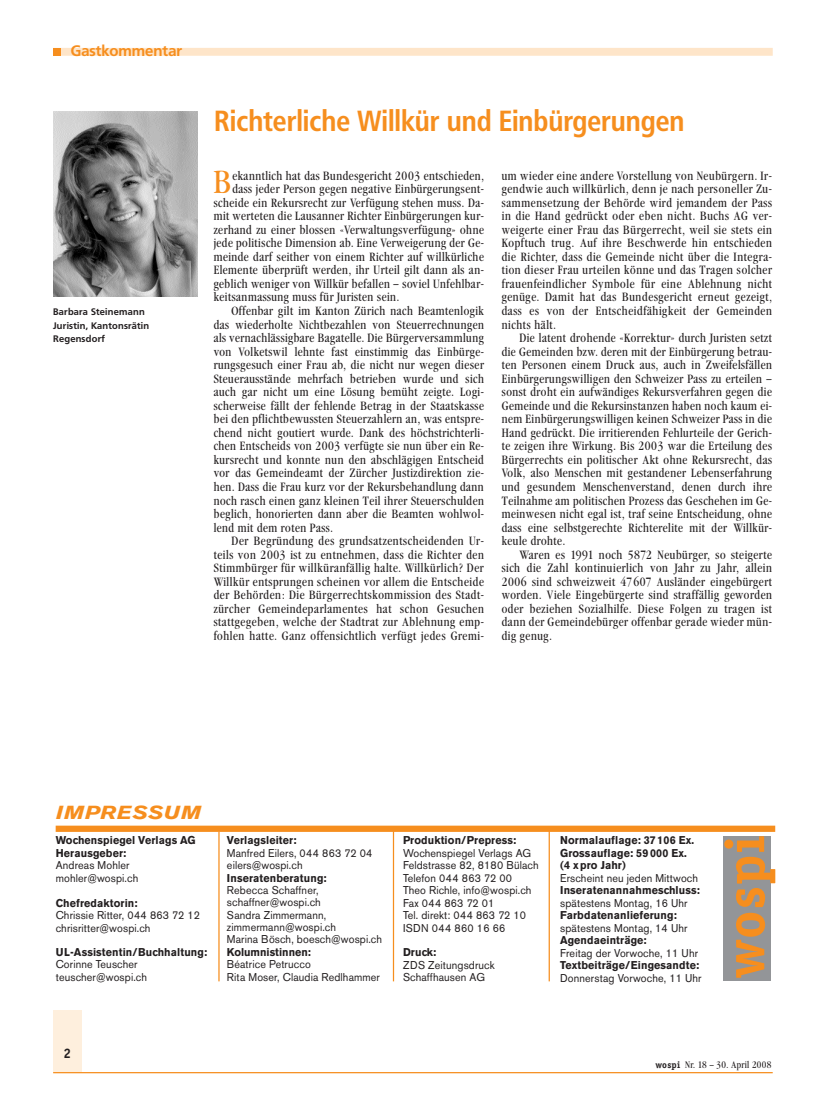
<style>
.page{position:relative;width:833px;height:1117px;background:#fff}
.page>*{position:absolute;margin:0;border:0;box-sizing:border-box;transform-origin:0 0}
.t1{font:700 55.12px "Officina Serif";letter-spacing:.015em;color:#f68e1e}
.t2{font:31.5px "Garamond ITC Condensed BQ";color:#f68e1e}
.t3{font:700 28.75px "Frutiger Condensed BQ";color:#f68e1e}
.t4{font:italic 700 18.75px "Akzidenz Grotesk BE";letter-spacing:.03em;color:#f68e1e;scale:1.2 1}
.t5{font:700 15px "Frutiger BQ";color:#f68e1e}
.t6{font:700 13.75px "Officina Serif";color:#231f20}
.t7{font:11.88px/13.5px "Garamond ITC Condensed BQ";letter-spacing:.035em;color:#231f20;text-align:justify}
.t8{font:11.25px/12.5px "Akzidenz Grotesk BE";letter-spacing:.01em;color:#231f20;scale:.95 1}
.t9{font:700 11.25px/12.5px "Akzidenz Grotesk BE";letter-spacing:.01em;color:#231f20;scale:.95 1}
.t10{font:700 9.38px/13.5px "Frutiger BQ";letter-spacing:.03em;color:#231f20}
.t11{font:9.38px "Garamond ITC Condensed BQ";letter-spacing:.025em;color:#231f20}
.s1{font-family:"Officina Serif";font-weight:700}
</style>
<div class="page">
<div style="left:53px;top:48px;width:719px;height:8px;background:#fee5c9"></div>
<div style="left:53px;top:1009px;width:28px;height:63px;background:#feefdd"></div>
<hr style="left:53px;top:1071px;width:719px;height:1px;background:#f68e1e">
<div style="left:53px;top:48px;width:8px;height:8px;background:#f68e1e"></div>
<img style="left:53px;top:111px;width:144px;height:185px">
<div style="left:56px;top:825px;width:719px;height:6px;background:#f68e1e"></div>
<hr style="left:218px;top:831px;width:2px;height:150px;background:#f68e1e">
<hr style="left:393px;top:830px;width:1px;height:151px;background:#f68e1e">
<hr style="left:548px;top:830px;width:2px;height:151px;background:#f68e1e">
<div style="left:723px;top:836px;width:47px;height:144px;background:#939598"></div>
<p class="t5" style="left:71px;top:42px;width:113px">Gastkommentar</p>
<p class="t10" style="left:53px;top:305px;width:97px">Barbara Steinemann<br>Juristin, Kantonsrätin<br>Regensdorf</p>
<h3 class="t3" style="left:214px;top:104px;width:472px">Richterliche Willkür und Einbürgerungen</h3>
<h2 class="t2" style="left:214px;top:165px;width:19px">B</h2>
<p class="t7" style="left:232px;top:169px;width:253px">ekanntlich hat das Bundesgericht 2003 entschieden,</p>
<p class="t7" style="left:232px;top:182px;width:253px">dass jeder Person gegen negative Einbürgerungsent-</p>
<p class="t7" style="left:214px;top:196px;width:272px">scheide ein Rekursrecht zur Verfügung stehen muss. Da-</p>
<p class="t7" style="left:214px;top:209px;width:272px">mit werteten die Lausanner Richter Einbürgerungen kur-</p>
<p class="t7" style="left:214px;top:223px;width:272px">zerhand zu einer blossen «Verwaltungsverfügung» ohne</p>
<p class="t7" style="left:214px;top:237px;width:272px">jede politische Dimension ab. Eine Verweigerung der Ge-</p>
<p class="t7" style="left:214px;top:250px;width:272px">meinde darf seither von einem Richter auf willkürliche</p>
<p class="t7" style="left:214px;top:264px;width:272px">Elemente überprüft werden, ihr Urteil gilt dann als an-</p>
<p class="t7" style="left:214px;top:277px;width:272px">geblich weniger von Willkür befallen – soviel Unfehlbar-</p>
<p class="t7" style="left:214px;top:291px;width:187px">keitsanmassung muss für Juristen sein.</p>
<p class="t7" style="left:231px;top:304px;width:254px">Offenbar gilt im Kanton Zürich nach Beamtenlogik</p>
<p class="t7" style="left:214px;top:318px;width:272px">das wiederholte Nichtbezahlen von Steuerrechnungen</p>
<p class="t7" style="left:214px;top:331px;width:272px">als vernachlässigbare Bagatelle. Die Bürgerversammlung</p>
<p class="t7" style="left:214px;top:345px;width:272px">von Volketswil lehnte fast einstimmig das Einbürge-</p>
<p class="t7" style="left:214px;top:358px;width:272px">rungsgesuch einer Frau ab, die nicht nur wegen dieser</p>
<p class="t7" style="left:214px;top:372px;width:272px">Steuerausstände mehrfach betrieben wurde und sich</p>
<p class="t7" style="left:214px;top:385px;width:272px">auch gar nicht um eine Lösung bemüht zeigte. Logi-</p>
<p class="t7" style="left:214px;top:399px;width:272px">scherweise fällt der fehlende Betrag in der Staatskasse</p>
<p class="t7" style="left:214px;top:412px;width:272px">bei den pflichtbewussten Steuerzahlern an, was entspre-</p>
<p class="t7" style="left:214px;top:426px;width:272px">chend nicht goutiert wurde. Dank des höchstrichterli-</p>
<p class="t7" style="left:214px;top:439px;width:272px">chen Entscheids von 2003 verfügte sie nun über ein Re-</p>
<p class="t7" style="left:214px;top:453px;width:272px">kursrecht und konnte nun den abschlägigen Entscheid</p>
<p class="t7" style="left:214px;top:466px;width:272px">vor das Gemeindeamt der Zürcher Justizdirektion zie-</p>
<p class="t7" style="left:214px;top:480px;width:272px">hen. Dass die Frau kurz vor der Rekursbehandlung dann</p>
<p class="t7" style="left:214px;top:494px;width:272px">noch rasch einen ganz kleinen Teil ihrer Steuerschulden</p>
<p class="t7" style="left:214px;top:507px;width:272px">beglich, honorierten dann aber die Beamten wohlwol-</p>
<p class="t7" style="left:214px;top:521px;width:121px">lend mit dem roten Pass.</p>
<p class="t7" style="left:231px;top:534px;width:254px">Der Begründung des grundsatzentscheidenden Ur-</p>
<p class="t7" style="left:214px;top:548px;width:272px">teils von 2003 ist zu entnehmen, dass die Richter den</p>
<p class="t7" style="left:214px;top:561px;width:272px">Stimmbürger für willküranfällig halte. Willkürlich? Der</p>
<p class="t7" style="left:214px;top:575px;width:272px">Willkür entsprungen scheinen vor allem die Entscheide</p>
<p class="t7" style="left:214px;top:588px;width:272px">der Behörden: Die Bürgerrechtskommission des Stadt-</p>
<p class="t7" style="left:214px;top:602px;width:272px">zürcher Gemeindeparlamentes hat schon Gesuchen</p>
<p class="t7" style="left:214px;top:615px;width:272px">stattgegeben, welche der Stadtrat zur Ablehnung emp-</p>
<p class="t7" style="left:214px;top:629px;width:272px">fohlen hatte. Ganz offensichtlich verfügt jedes Gremi-</p>
<p class="t7" style="left:502px;top:169px;width:272px">um wieder eine andere Vorstellung von Neubürgern. Ir&shy;gendwie auch willkürlich, denn je nach personeller Zu&shy;sammensetzung der Behörde wird jemandem der Pass in die Hand gedrückt oder eben nicht. Buchs AG ver&shy;weigerte einer Frau das Bürgerrecht, weil sie stets ein Kopftuch trug. Auf ihre Beschwerde hin entschieden die Richter, dass die Gemeinde nicht über die Integra&shy;tion dieser Frau urteilen könne und das Tragen solcher frauenfeindlicher Symbole für eine Ablehnung nicht genüge. Damit hat das Bundesgericht erneut gezeigt, dass es von der Entscheidfähigkeit der Gemeinden nichts hält.</p>
<p class="t7" style="left:502px;top:331px;width:272px;text-indent:18px">Die latent drohende «Korrektur» durch Juristen setzt die Gemeinden bzw. deren mit der Einbürgerung betrau&shy;ten Personen einem Druck aus, auch in Zweifelsfällen Einbürgerungswilligen den Schweizer Pass zu erteilen – sonst droht ein aufwändiges Rekursverfahren gegen die Gemeinde und die Rekursinstanzen haben noch kaum ei&shy;nem Einbürgerungswilligen keinen Schweizer Pass in die Hand gedrückt. Die irritierenden Fehlurteile der Gerich&shy;te zeigen ihre Wirkung. Bis 2003 war die Erteilung des Bürgerrechts ein politischer Akt ohne Rekursrecht, das Volk, also Menschen mit gestandener Lebenserfahrung und gesundem Menschenverstand, denen durch ihre Teilnahme am politischen Prozess das Geschehen im Ge&shy;meinwesen nicht egal ist, traf seine Entscheidung, ohne dass eine selbstgerechte Richterelite mit der Willkür&shy;keule drohte.</p>
<p class="t7" style="left:502px;top:548px;width:272px;text-indent:18px">Waren es 1991 noch 5872 Neubürger, so steigerte sich die Zahl kontinuierlich von Jahr zu Jahr, allein 2006 sind schweizweit 47607 Ausländer eingebürgert worden. Viele Eingebürgerte sind straffällig geworden oder beziehen Sozialhilfe. Diese Folgen zu tragen ist dann der Gemeindebürger offenbar gerade wieder mün&shy;dig genug.</p>
<h3 class="t4" style="left:56px;top:804px;width:123px">IMPRESSUM</h3>
<p class="t9" style="left:56px;top:834px;width:149px">Wochenspiegel Verlags AG<br>Herausgeber:</p>
<p class="t8" style="left:56px;top:860px;width:88px">Andreas Mohler mohler@wospi.ch</p>
<p class="t9" style="left:56px;top:897px;width:88px">Chefredaktorin:</p>
<p class="t8" style="left:56px;top:910px;width:153px">Chrissie Ritter, 044 863 72 12 chrisritter@wospi.ch</p>
<p class="t9" style="left:56px;top:946px;width:161px">UL-Assistentin/Buchhaltung:</p>
<p class="t8" style="left:56px;top:959px;width:97px">Corinne Teuscher teuscher@wospi.ch</p>
<p class="t9" style="left:227px;top:834px;width:75px">Verlagsleiter:</p>
<p class="t8" style="left:227px;top:847px;width:155px">Manfred Eilers, 044 863 72 04 eilers@wospi.ch</p>
<p class="t9" style="left:227px;top:872px;width:106px">Inseratenberatung:</p>
<p class="t8" style="left:227px;top:885px;width:165px">Rebecca Schaffner, schaffner@wospi.ch<br>Sandra Zimmermann, zimmermann@wospi.ch<br>Marina Bösch, boesch@wospi.ch</p>
<p class="t9" style="left:227px;top:946px;width:90px">Kolumnistinnen:</p>
<p class="t8" style="left:227px;top:959px;width:162px">Béatrice Petrucco<br>Rita Moser, Claudia Redlhammer</p>
<p class="t9" style="left:403px;top:834px;width:121px">Produktion/Prepress:</p>
<p class="t8" style="left:403px;top:847px;width:144px">Wochenspiegel Verlags AG<br>Feldstrasse 82, 8180 Bülach<br>Telefon 044 863 72 00<br>Theo Richle, info@wospi.ch<br>Fax 044 863 72 01<br>Tel. direkt: 044 863 72 10<br>ISDN 044 860 16 66</p>
<p class="t9" style="left:403px;top:946px;width:37px">Druck:</p>
<p class="t8" style="left:403px;top:959px;width:98px">ZDS Zeitungsdruck<br>Schaffhausen AG</p>
<p class="t9" style="left:560px;top:834px;width:142px">Normalauflage: 37106 Ex.<br>Grossauflage: 59 000 Ex. (4 xpro Jahr)</p>
<p class="t8" style="left:560px;top:872px;width:146px">Erscheint neu jeden Mittwoch</p>
<p class="t9" style="left:560px;top:884px;width:148px">Inseratenannahmeschluss:</p>
<p class="t8" style="left:560px;top:897px;width:136px">spätestens Montag, 16 Uhr</p>
<p class="t9" style="left:560px;top:909px;width:124px">Farbdatenanlieferung:</p>
<p class="t8" style="left:560px;top:922px;width:135px">spätestens Montag, 14 Uhr</p>
<p class="t9" style="left:560px;top:934px;width:93px">Agendaeinträge:</p>
<p class="t8" style="left:560px;top:947px;width:147px">Freitag der Vorwoche, 11 Uhr</p>
<p class="t9" style="left:560px;top:959px;width:148px">Textbeiträge/Eingesandte:</p>
<p class="t8" style="left:560px;top:972px;width:150px">Donnerstag Vorwoche, 11 Uhr</p>
<h1 class="t1" style="left:724px;top:978px;width:145px;rotate:-90deg">wospi</h1>
<p class="t6" style="left:64px;top:1047px;width:9px">2</p>
<p class="t11" style="left:655px;top:1059px;width:118px"><span class="s1">wospi</span> Nr. 18 – 30. April 2008</p>
</div>
